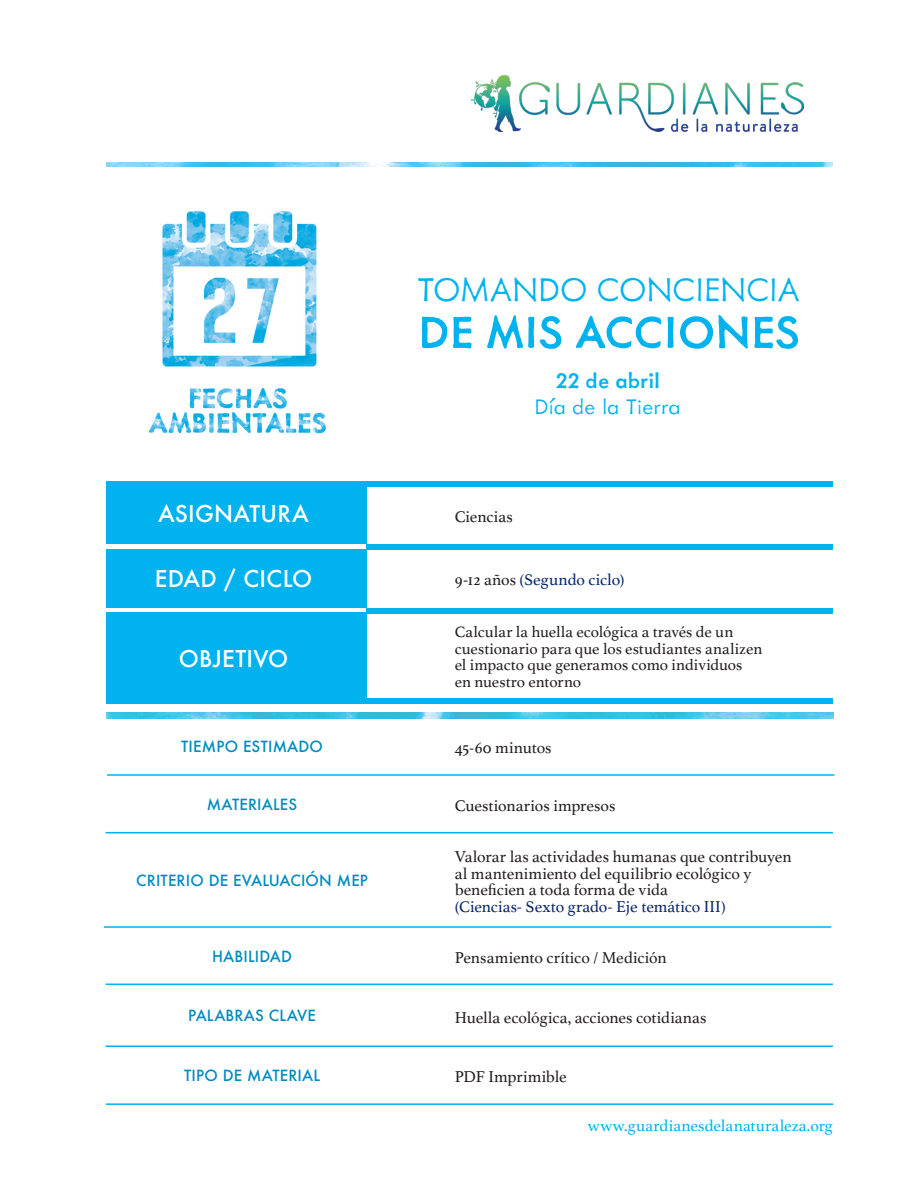
<style>
.page{position:relative;width:918px;height:1188px;background:#fff}
.page>*{position:absolute;margin:0;border:0;box-sizing:border-box;transform-origin:0 0}
.t1{font:500 51px "Metallophile Sp 8";letter-spacing:-.01em;color:#00b3ef}
.titulo_guia{font:300 37.5px "Metallophile Sp 8";letter-spacing:-.02em;color:#00b3ef}
.titulo_guia-2{font:300 24px "Metallophile Sp 8";letter-spacing:-.015em;color:#00b3ef}
.titulo_guia-3{font:500 24px "Metallophile Sp 8";color:#00b3ef}
.titulos_tabla_primer{font:500 22.5px "Futura";letter-spacing:.01em;color:#fff}
.t2{font:16.5px/16.5px "Athelas";letter-spacing:-.005em;color:#231f20}
.t3{font:16.5px "Athelas";color:#08276c}
.t4{font:16.5px "Athelas";color:#00b3ef}
.t5{font:16.05px/16.5px "Athelas";color:#231f20}
.titulos_tabla_segund{font:500 15px "Futura";letter-spacing:.01em;color:#008bc0}
.s1{color:#231f20}
</style>
<div class="page">
<div style="left:367px;top:544px;width:466px;height:6px;background:#00b3ef"></div>
<div style="left:367px;top:608px;width:466px;height:6px;background:#00b3ef"></div>
<div style="left:367px;top:698px;width:466px;height:6px;background:#00b3ef"></div>
<div style="left:367px;top:481px;width:466px;height:6px;background:#00b3ef"></div>
<div style="left:106px;top:481px;width:261px;height:63px;background:#00b3ef"></div>
<div style="left:106px;top:549px;width:261px;height:59px;background:#00b3ef"></div>
<div style="left:106px;top:612px;width:261px;height:92px;background:#00b3ef"></div>
<img style="left:148px;top:211px;width:178px;height:223px">
<img style="left:106px;top:162px;width:726px;height:4px">
<img style="left:107px;top:712px;width:727px;height:6px">
<hr style="left:107px;top:774px;width:727px;height:2px;background:#00b3ef">
<hr style="left:106px;top:832px;width:727px;height:1px;background:#00b3ef">
<hr style="left:104px;top:926px;width:727px;height:2px;background:#00b3ef">
<hr style="left:106px;top:984px;width:727px;height:1px;background:#00b3ef">
<hr style="left:106px;top:1046px;width:727px;height:1px;background:#00b3ef">
<hr style="left:106px;top:1103px;width:727px;height:2px;background:#00b3ef">
<img style="left:472px;top:75px;width:331px;height:57px">
<p class="titulos_tabla_primer" style="left:158px;top:498px;width:152px">ASIGNATURA</p>
<p class="titulos_tabla_primer" style="left:155px;top:564px;width:159px">EDAD / CICLO</p>
<p class="titulos_tabla_primer" style="left:179px;top:644px;width:111px">OBJETIVO</p>
<p class="titulos_tabla_segund" style="left:181px;top:736px;width:143px">TIEMPO ESTIMADO</p>
<p class="titulos_tabla_segund" style="left:207px;top:794px;width:92px">MATERIALES</p>
<p class="titulos_tabla_segund" style="left:136px;top:870px;width:233px">CRITERIO DE EVALUACIÓN MEP</p>
<p class="titulos_tabla_segund" style="left:212px;top:946px;width:82px">HABILIDAD</p>
<p class="titulos_tabla_segund" style="left:188px;top:1006px;width:129px">PALABRAS CLAVE</p>
<p class="titulos_tabla_segund" style="left:184px;top:1066px;width:137px">TIPO DE MATERIAL</p>
<p class="titulo_guia" style="left:417px;top:267px;width:384px">TOMANDO CONCIENCIA</p>
<p class="t1" style="left:418px;top:301px;width:382px">DE MIS ACCIONES</p>
<p class="titulo_guia-3" style="left:556px;top:366px;width:106px">22 de abril</p>
<p class="titulo_guia-2" style="left:535px;top:392px;width:148px">Día de la Tierra</p>
<p class="t2" style="left:455px;top:508px;width:59px">Ciencias</p>
<p class="t3" style="left:455px;top:567px;width:171px"><span class="s1">9-12 años</span> (Segundo ciclo)</p>
<p class="t5" style="left:455px;top:623px;width:309px">Calcular la huella ecológica a través de un cuestionario para que los estudiantes analizen el impacto que generamos como individuos en nuestro entorno</p>
<p class="t2" style="left:455px;top:739px;width:98px">45-60 minutos</p>
<p class="t2" style="left:455px;top:797px;width:162px">Cuestionarios impresos</p>
<p class="t2" style="left:455px;top:848px;width:338px">Valorar las actividades humanas que contribuyen al mantenimiento del equilibrio ecológico y beneficien a toda forma de vida</p>
<p class="t3" style="left:455px;top:893px;width:273px">(Ciencias- Sexto grado- Eje temático III)</p>
<p class="t2" style="left:455px;top:949px;width:213px">Pensamiento crítico / Medición</p>
<p class="t2" style="left:455px;top:1008px;width:253px">Huella ecológica, acciones cotidianas</p>
<p class="t2" style="left:455px;top:1068px;width:114px">PDF Imprimible</p>
<p class="t4" style="left:588px;top:1112px;width:247px">www.guardianesdelanaturaleza.org</p>
</div>
